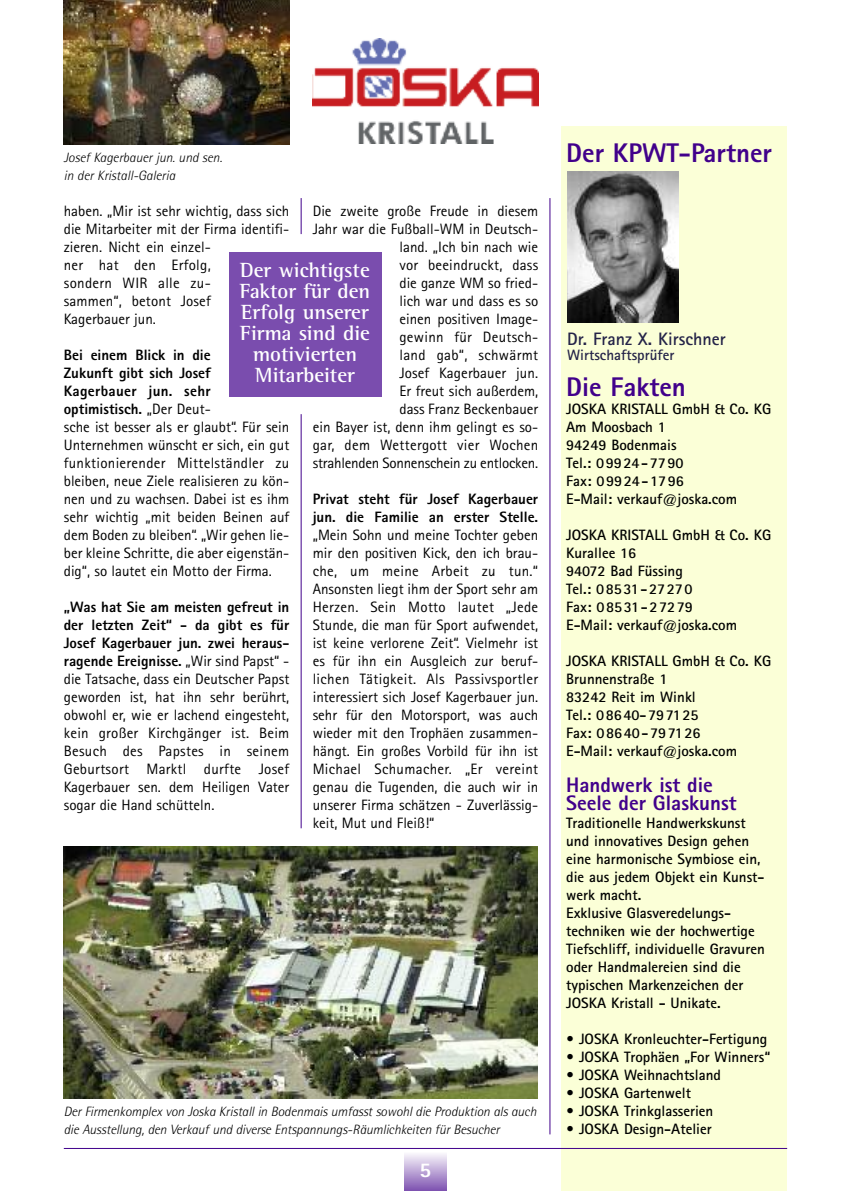
<style>
.page{position:relative;width:851px;height:1191px;background:#fff}
.page>*{position:absolute;margin:0;border:0;box-sizing:border-box;transform-origin:0 0}
.t1{font:800 27px "Rotis Sans Serif";color:#41008b}
.t2{font:700 21px/21px "Rotis Semi Serif";color:#fff;text-align:center}
.t3{font:800 21px/18px "Rotis Sans Serif";color:#41008b}
.t4{font:800 21px "Rotis Sans Serif";color:#fff}
.t5{font:700 18px "Rotis Sans Serif";color:#242348}
.t6{font:15px/18px "Rotis Sans Serif";color:#000}
.t7{font:700 15px/18px "Rotis Sans Serif";color:#000}
.t8{font:800 15px/18px "Rotis Sans Serif";color:#000}
.t9{font:700 15px "Rotis Sans Serif";color:#242348}
.t10{font:italic 300 13.5px/18px "Rotis Semi Sans";letter-spacing:-.005em;color:#000}
.s1{font-weight:800}
</style>
<div class="page">
<img style="left:313px;top:38px;width:225px;height:106px">
<div style="left:561px;top:126px;width:226px;height:1065px;background:#fbffd7"></div>
<div style="left:404px;top:1152px;width:42px;height:39px;background:linear-gradient(to bottom,#fcfafd,#7d52b0)"></div>
<div style="left:229px;top:252px;width:152px;height:144px;background:#7a4dae"></div>
<hr style="left:301px;top:198px;width:1px;height:36px;background:#41008b">
<hr style="left:301px;top:414px;width:1px;height:414px;background:#41008b">
<img style="left:567px;top:171px;width:111px;height:152px">
<hr style="left:549px;top:198px;width:1px;height:936px;background:#41008b">
<img style="left:64px;top:0;width:225px;height:144px">
<img style="left:64px;top:846px;width:473px;height:252px">
<hr style="left:64px;top:1148px;width:723px;height:1px;background:#41008b">
<p class="t10" style="left:64px;top:150px;width:160px">Josef Kagerbauer jun. und sen. in der Kristall-Galeria</p>
<p class="t6" style="left:313px;top:203px;width:227px;text-align:right">Die zweite große Freude in diesem<br>Jahr war die Fußball-WM in Deutsch&shy;land. „Ich bin nach wie<br>vor beeindruckt, dass<br>die ganze WM so fried-<br>lich war und dass es so<br>einen positiven Image-<br>gewinn für Deutsch-<br>land gab“, schwärmt<br>Josef Kagerbauer jun.<br>Er freut sich außerdem,<br>dass Franz Beckenbauer<br>ein Bayer ist, denn ihm gelingt es so&shy;gar, dem Wettergott vier Wochen strahlenden Sonnenschein zu entlocken.</p>
<p class="t8" style="left:313px;top:491px;width:227px">Privat steht für Josef Kagerbauer jun. die Familie an erster Stelle.</p>
<p class="t6" style="left:313px;top:527px;width:227px;text-align:justify">„Mein Sohn und meine Tochter geben mir den positiven Kick, den ich brau&shy;che, um meine Arbeit zu tun.“ Ansonsten liegt ihm der Sport sehr am Herzen. Sein Motto lautet „Jede Stunde, die man für Sport aufwendet, ist keine verlorene Zeit“. Vielmehr ist es für ihn ein Ausgleich zur beruf&shy;lichen Tätigkeit. Als Passivsportler interessiert sich Josef Kagerbauer jun. sehr für den Motorsport, was auch wieder mit den Trophäen zusammen&shy;hängt. Ein großes Vorbild für ihn ist Michael Schumacher. „Er vereint genau die Tugenden, die auch wir in unserer Firma schätzen - Zuverlässig&shy;keit, Mut und Fleiß!“</p>
<p class="t6" style="left:64px;top:203px;width:227px">haben. „Mir ist sehr wichtig, dass sich die Mitarbeiter mit der Firma identifi&shy;zieren. Nicht ein einzel-<br>ner hat den Erfolg,<br>sondern WIR alle zu-<br>sammen“, betont Josef<br>Kagerbauer jun.</p>
<p class="t6" style="left:64px;top:347px;width:227px"><span class="s1">Bei einem Blick in die<br>Zukunft gibt sich Josef<br>Kagerbauer jun. sehr optimistisch.</span> „Der Deut-<br>sche ist besser als er glaubt“. Für sein Unternehmen wünscht er sich, ein gut funktionierender Mittelständler zu bleiben, neue Ziele realisieren zu kön&shy;nen und zu wachsen. Dabei ist es ihm sehr wichtig „mit beiden Beinen auf dem Boden zu bleiben“. „Wir gehen lie&shy;ber kleine Schritte, die aber eigenstän&shy;dig“, so lautet ein Motto der Firma.</p>
<p class="t6" style="left:64px;top:599px;width:227px;text-align:justify"><span class="s1">„Was hat Sie am meisten gefreut in der letzten Zeit“ - da gibt es für Josef Kagerbauer jun. zwei heraus&shy;ragende Ereignisse.</span> „Wir sind Papst“ - die Tatsache, dass ein Deutscher Papst geworden ist, hat ihn sehr berührt, obwohl er, wie er lachend eingesteht, kein großer Kirchgänger ist. Beim Besuch des Papstes in seinem Geburtsort Marktl durfte Josef Kagerbauer sen. dem Heiligen Vater sogar die Hand schütteln.</p>
<h2 class="t2" style="left:240px;top:261px;width:132px">Der wichtigste<br>Faktor für den<br>Erfolg unserer<br>Firma sind die motivierten<br>Mitarbeiter</h2>
<p class="t10" style="left:64px;top:1104px;width:474px">Der Firmenkomplex von Joska Kristall in Bodenmais umfasst sowohl die Produktion als auch die Ausstellung, den Verkauf und diverse Entspannungs-Räumlichkeiten für Besucher</p>
<h2 class="t4" style="left:419px;top:1162px;width:13px">5</h2>
<h1 class="t1" style="left:566px;top:143px;width:207px">Der KPWT-Partner</h1>
<p class="t5" style="left:567px;top:332px;width:160px">Dr. Franz X. Kirschner</p>
<p class="t9" style="left:567px;top:349px;width:109px">Wirtschaftsprüfer</p>
<h1 class="t1" style="left:566px;top:377px;width:121px">Die Fakten</h1>
<p class="t7" style="left:566px;top:401px;width:206px">JOSKA KRISTALL GmbH &amp; Co. KG<br>Am Moosbach 1<br>94249 Bodenmais<br>Tel.: 09924-7790<br>Fax: 09924-1796<br>E-Mail: verkauf@joska.com</p>
<p class="t7" style="left:566px;top:527px;width:206px">JOSKA KRISTALL GmbH &amp; Co. KG<br>Kurallee 16<br>94072 Bad Füssing<br>Tel.: 08531-27270<br>Fax: 08531-27279<br>E-Mail: verkauf@joska.com</p>
<p class="t7" style="left:566px;top:653px;width:206px">JOSKA KRISTALL GmbH &amp; Co. KG<br>Brunnenstraße 1<br>83242 Reit im Winkl<br>Tel.: 08640-797125<br>Fax: 08640-797126<br>E-Mail: verkauf@joska.com</p>
<h2 class="t3" style="left:566px;top:778px;width:172px">Handwerk ist die<br>Seele der Glaskunst</h2>
<p class="t7" style="left:566px;top:815px;width:200px">Traditionelle Handwerkskunst und innovatives Design gehen eine harmonische Symbiose ein, die aus jedem Objekt ein Kunst&shy;werk macht.<br>Exklusive Glasveredelungs&shy;techniken wie der hochwertige<br>Tiefschliff, individuelle Gravuren oder Handmalereien sind die typischen Markenzeichen der<br>JOSKA Kristall - Unikate.</p>
<p class="t7" style="left:566px;top:1031px;width:203px">• JOSKA Kronleuchter-Fertigung</p>
<p class="t7" style="left:566px;top:1049px;width:205px">• JOSKA Trophäen „For Winners“</p>
<p class="t7" style="left:566px;top:1067px;width:156px">• JOSKA Weihnachtsland</p>
<p class="t7" style="left:566px;top:1085px;width:126px">• JOSKA Gartenwelt</p>
<p class="t7" style="left:566px;top:1103px;width:149px">• JOSKA Trinkglasserien</p>
<p class="t7" style="left:566px;top:1121px;width:147px">• JOSKA Design-Atelier</p>
</div>
